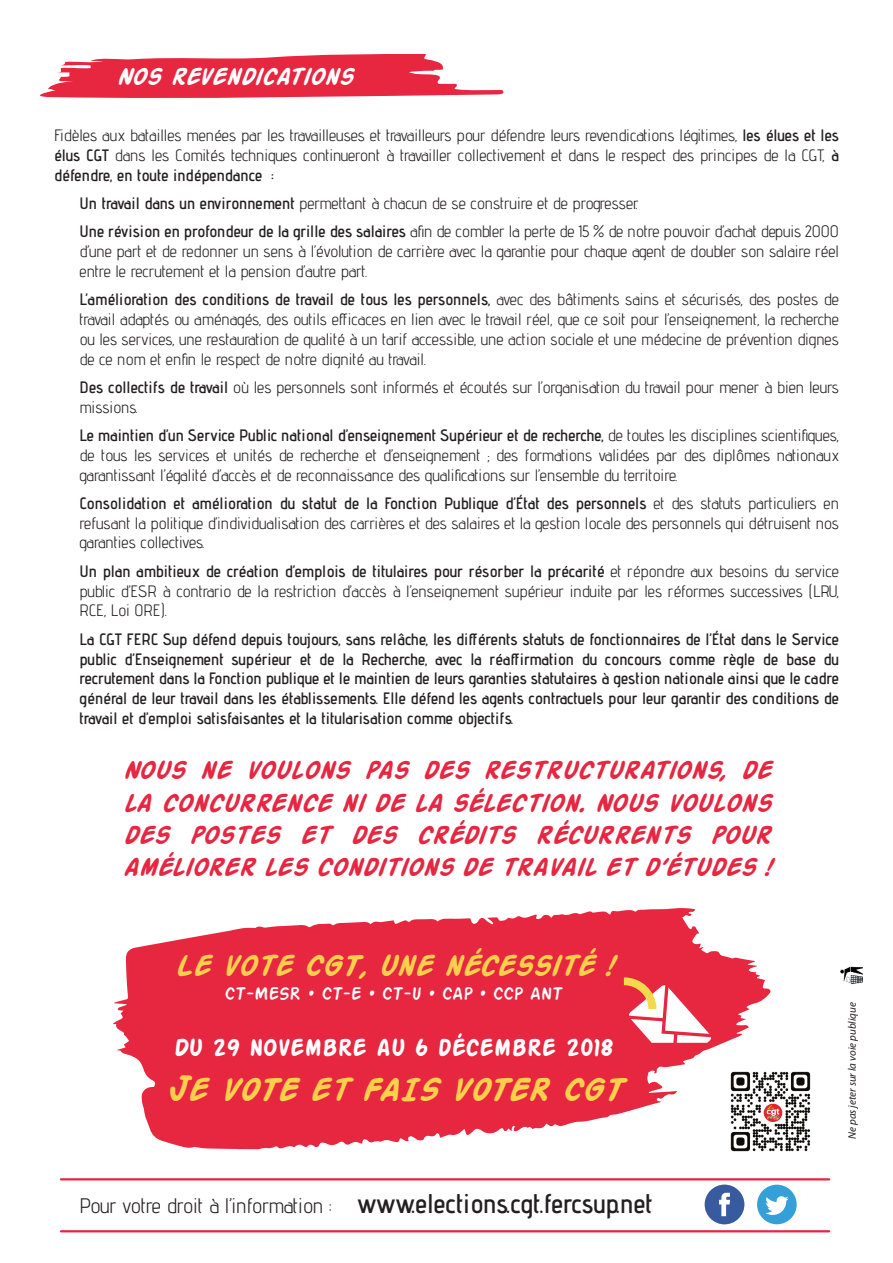
<style>
.page{position:relative;width:893px;height:1263px;background:#fff}
.page>*{position:absolute;margin:0;border:0;box-sizing:border-box;transform-origin:0 0}
.t1{font:italic 700 34.5px "Action Man";color:#fcd04d}
.t2{font:italic 700 31.5px "Action Man";color:#fcd04d}
.t3{font:italic 700 27px/32.4px "Action Man";color:#e72641;text-align:justify}
.t4{font:700 25.5px "Action Man";color:#fff}
.t5{font:italic 700 25.5px "Action Man";color:#fff}
.t6{font:21px "Advent Pro";color:#231f20}
.t7{font:19.5px "Action Man";color:#fff}
.t8{font:16.5px/19.8px "Advent Pro";color:#231f20;text-align:justify}
.t9{font:600 16.5px/19.8px "Advent Pro";color:#231f20;text-align:justify}
.t10{font:italic 10.95px "Myriad Pro";color:#231f20}
.s1{font-weight:600}
.s2{font-size:37.5px}
.s3{font-weight:600;font-size:27px}
</style>
<div class="page">
<img style="left:731px;top:1071px;width:80px;height:81px">
<svg style="left:40px;top:54px;width:464px;height:44px"></svg>
<svg style="left:113px;top:908px;width:658px;height:241px;fill:#e7263f"></svg>
<svg style="left:624px;top:977px;width:87px;height:66px"></svg>
<div style="left:757px;top:1185px;width:40px;height:39px;background:#359fd8;border-radius:50%"></div>
<svg style="left:765px;top:1196px;width:23px;height:19px"></svg>
<div style="left:705px;top:1185px;width:39px;height:39px;background:#375b9e;border-radius:50%"></div>
<svg style="left:719px;top:1193px;width:11px;height:23px"></svg>
<hr style="left:61px;top:1178px;width:768px;height:2px;background:#e72641">
<hr style="left:61px;top:1230px;width:768px;height:2px;background:#e72641">
<img style="left:841px;top:966px;width:22px;height:18px">
<p class="t5" style="left:116px;top:60px;width:238px">NOS REVENDICATIONS</p>
<p class="t8" style="left:54px;top:125px;width:786px">Fidèles aux batailles menées par les travailleuses et travailleurs pour défendre leurs revendications légitimes, <span class="s1">les élues et les élus CGT</span> dans les Comités techniques continueront à travailler collectivement et dans le respect des principes de la CGT, <span class="s1">à défendre, en toute indépendance :</span></p>
<p class="t8" style="left:80px;top:193px;width:561px"><span class="s1">Un travail dans un environnement</span> permettant à chacun de se construire et de progresser.</p>
<p class="t8" style="left:80px;top:221px;width:761px"><span class="s1">Une révision en profondeur de la grille des salaires</span> afin de combler la perte de 15 % de notre pouvoir d’achat depuis 2000 d’une part et de redonner un sens à l’évolution de carrière avec la garantie pour chaque agent de doubler son salaire réel entre le recrutement et la pension d’autre part.</p>
<p class="t8" style="left:80px;top:289px;width:761px"><span class="s1">L’amélioration des conditions de travail de tous les personnels,</span> avec des bâtiments sains et sécurisés, des postes de travail adaptés ou aménagés, des outils efficaces en lien avec le travail réel, que ce soit pour l’enseignement, la recherche ou les services, une restauration de qualité à un tarif accessible, une action sociale et une médecine de prévention dignes de ce nom et enfin le respect de notre dignité au travail.</p>
<p class="t8" style="left:80px;top:377px;width:761px"><span class="s1">Des collectifs de travail</span> où les personnels sont informés et écoutés sur l’organisation du travail pour mener à bien leurs missions.</p>
<p class="t8" style="left:80px;top:425px;width:761px"><span class="s1">Le maintien d’un Service Public national d’enseignement Supérieur et de recherche,</span> de toutes les disciplines scientifiques, de tous les services et unités de recherche et d’enseignement ; des formations validées par des diplômes nationaux garantissant l’égalité d’accès et de reconnaissance des qualifications sur l’ensemble du territoire.</p>
<p class="t8" style="left:80px;top:493px;width:761px"><span class="s1">Consolidation et amélioration du statut de la Fonction Publique d’État des personnels</span> et des statuts particuliers en refusant la politique d’individualisation des carrières et des salaires et la gestion locale des personnels qui détruisent nos garanties collectives.</p>
<p class="t8" style="left:80px;top:561px;width:761px"><span class="s1">Un plan ambitieux de création d’emplois de titulaires pour résorber la précarité</span> et répondre aux besoins du service public d’ESR à contrario de la restriction d’accès à l’enseignement supérieur induite par les réformes successives (LRU, RCE, Loi ORE).</p>
<p class="t9" style="left:80px;top:629px;width:761px">La CGT FERC Sup défend depuis toujours, sans relâche, les différents statuts de fonctionnaires de l’État dans le Service public d’Enseignement supérieur et de la Recherche, avec la réaffirmation du concours comme règle de base du recrutement dans la Fonction publique et le maintien de leurs garanties statutaires à gestion nationale ainsi que le cadre général de leur travail dans les établissements. Elle défend les agents contractuels pour leur garantir des conditions de travail et d’emploi satisfaisantes et la titularisation comme objectifs.</p>
<p class="t3" style="left:122px;top:752px;width:649px">NOUS NE VOULONS PAS DES RESTRUCTURATIONS, DE LA CONCURRENCE NI DE LA SÉLECTION. NOUS VOULONS DES POSTES ET DES CRÉDITS RÉCURRENTS POUR AMÉLIORER LES CONDITIONS DE TRAVAIL ET D’ÉTUDES !</p>
<p class="t2" style="left:174px;top:944px;width:440px">LE VOTE CGT, UNE NÉCESSITÉ !</p>
<p class="t7" style="left:225px;top:980px;width:339px">CT-MESR • CT-E • CT-U • CAP • CCP ANT</p>
<p class="t4" style="left:174px;top:1030px;width:441px">DU 29 NOVEMBRE AU 6 DÉCEMBRE 2018</p>
<p class="t1" style="left:165px;top:1066px;width:458px"><span class="s2">J</span>E VOTE ET FAIS VOTER CGT</p>
<p class="t6" style="left:80px;top:1192px;width:575px">Pour votre droit à l’information : <span class="s3">www.elections.cgt.fercsup.net</span></p>
<p class="t10" style="left:845px;top:1139px;width:138px;rotate:-90deg">Ne pas jeter sur la voie publique</p>
</div>
